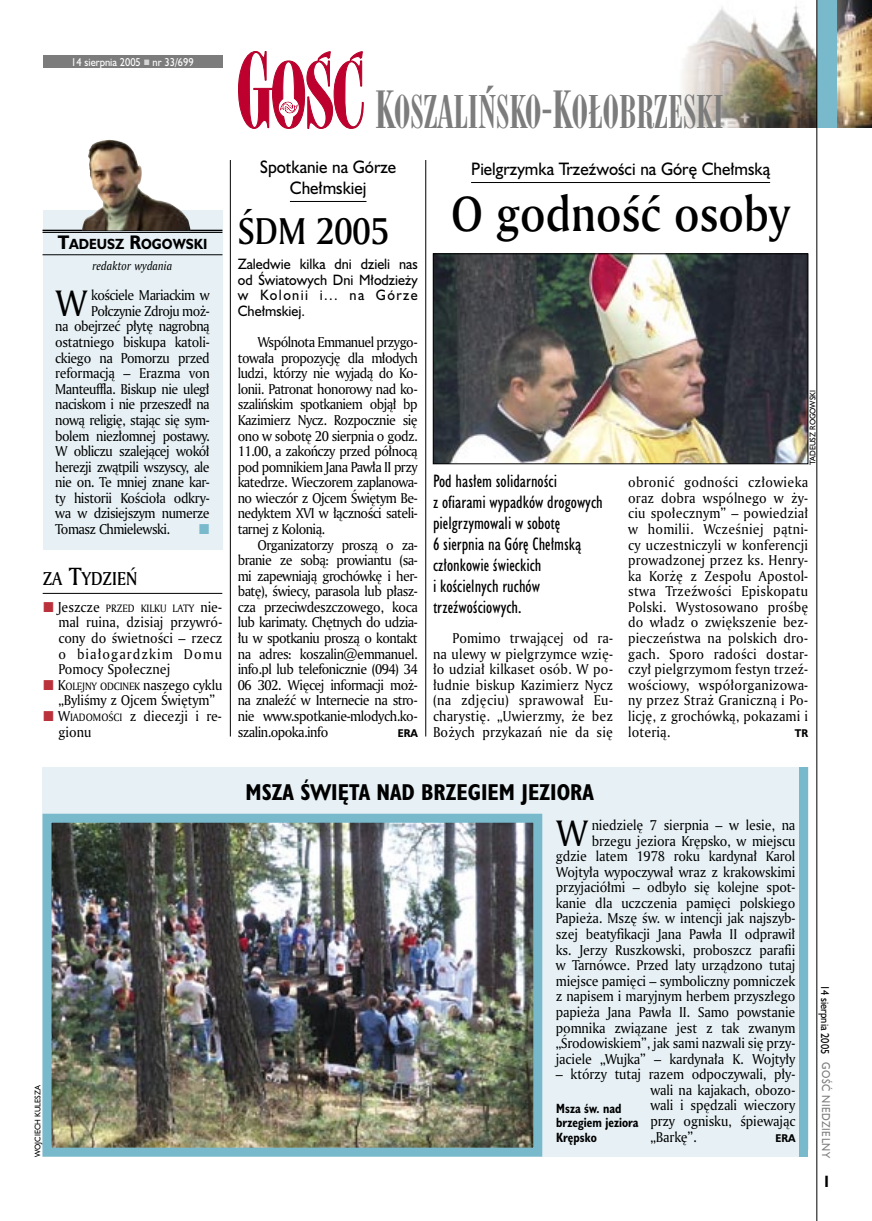
<style>
.page{position:relative;width:872px;height:1221px;background:#fff}
.page>*{position:absolute;margin:0;border:0;box-sizing:border-box;transform-origin:0 0}
._05a_tytyl_AmMd_32_pt{font:48px "Amerigo Md PL";color:#000;scale:.9 1}
._05a_tytyl_AmMd_48_pt{font:43.5px "Modern 735 PL";color:#7c7c7c;scale:.9 1}
._05-9_tytyl_AmMd_24_pt{font:36px "Amerigo Md PL";color:#000;scale:.9 1}
._03-3_body_liturgii_inicjal_2{font:35.55px "Amerigo PL";color:#000;scale:.94 1}
._02-1_body_z_incjalem_2{font:35.55px "Amerigo PL";color:#000;scale:.94 1}
._04-4_tytul_witrynki_lokal{font:700 21px "Humanst 521 Cn PL";color:#000}
._05d_tytyl_Kronika_AmMd_16_pt{font:18px "Amerigo Md PL";color:#000;scale:.9 1}
._06-4_lead_lokal_HuCn_11_pt{font:16.5px/21px "Humanst 521 Cn PL";color:#000}
._04-3_nadtytul_lokal{font:16.5px/21px "Humanst 521 PL";color:#000;text-align:center;scale:.94 1}
._17_pagina_prawa{font:700 15px "Humanst 521 Cn PL";color:#000;scale:.94 1}
._01_body_tekst{font:13.8px/15.6px "Amerigo PL";letter-spacing:-.02em;color:#000;text-align:justify;scale:.94 1}
._03-3_body_liturgii_inicjal_2-2{font:13.8px/15.6px "Amerigo PL";letter-spacing:-.01em;color:#000;text-align:right;scale:.94 1}
._02-1_body_z_incjalem_2-2{font:13.8px "Amerigo PL";letter-spacing:-.04em;color:#000;scale:.94 1}
._03_body_bez_akapitu{font:13.8px/15.6px "Amerigo PL";color:#000;scale:.94 1}
._06-5_lead_lokal_maly_Hu_9_pt{font:13.8px/15.6px "Humanst 521 PL";color:#000;text-align:justify;scale:.94 1}
._02-1_body_z_incjalem_2-3{font:13.8px "Amerigo PL";letter-spacing:-.02em;color:#000;scale:.94 1}
._12c_autor_glowka_HuBd{font:700 13.5px "Humanst 521 PL";color:#000;scale:.9 1}
._09_podpis_zdjecia_HuCnB{font:700 12.3px/14.4px "Humanst 521 Cn PL";color:#000;scale:.94 1}
._12d_notka_o_autorze{font:italic 11.7px "Amerigo PL";color:#000;scale:.94 1}
._18_data_lewa{font:10.5px "Humanst 521 PL";color:#fff;scale:.9 1}
._19a_data_prawa_GOSC{font:10.5px "Humanst 521 PL";letter-spacing:.05em;color:#7c7c7c;scale:.9 1}
._19_data_prawa{font:10.5px "Humanst 521 PL";color:#000;scale:.9 1}
._03_body_bez_akapitu-2{font:10.35px "Amerigo PL";color:#000;scale:.94 1}
._01_body_tekst-2{font:700 10.35px "Humanst 521 PL";color:#000;scale:.9 1}
._03-3_body_liturgii_inicjal_2-3{font:700 10.35px "Humanst 521 PL";color:#000;scale:.9 1}
._09a_autor_zdjecia_Hu_5_pt{font:7.5px "Humanst 521 PL";color:#000;scale:.94 1}
.s1{font-size:18px}
.s2{font-size:24px}
.s3{font-size:13.8px}
.s4{font-size:10.35px}
.s5{font-size:49.5px}
</style>
<div class="page">
<div style="left:43px;top:210px;width:179px;height:339px;background:#e7f1f5"></div>
<hr style="left:43px;top:593px;width:179px;height:1px;background:#000">
<hr style="left:230px;top:160px;width:1px;height:576px;background:#000">
<img style="left:679px;top:6px;width:137px;height:122px">
<svg style="left:238px;top:51px;width:126px;height:78px"></svg>
<div style="left:43px;top:55px;width:179px;height:13px;background:#7c7c7c"></div>
<img style="left:836px;top:0;width:36px;height:128px">
<div style="left:816px;top:0;width:20px;height:128px;background:#78b9cc"></div>
<hr style="left:816px;top:0;width:1px;height:1220px;background:#000">
<div style="left:43px;top:767px;width:765px;height:382px;background:#e7f1f5"></div>
<img style="left:53px;top:823px;width:479px;height:323px">
<div style="left:43px;top:813px;width:499px;height:343px;border:9px solid #78b9cc"></div>
<div style="left:799px;top:767px;width:9px;height:389px;background:#78b9cc"></div>
<hr style="left:43px;top:230px;width:179px;height:1px;background:#000">
<hr style="left:43px;top:232px;width:179px;height:1px;background:#000">
<hr style="left:43px;top:254px;width:179px;height:1px;background:#000">
<img style="left:82px;top:140px;width:109px;height:90px">
<hr style="left:425px;top:160px;width:1px;height:576px;background:#000">
<hr style="left:290px;top:201px;width:76px;height:1px;background:#000">
<img style="left:435px;top:255px;width:371px;height:207px">
<div style="left:433px;top:253px;width:375px;height:211px;border:1px solid #000"></div>
<hr style="left:471px;top:182px;width:299px;height:1px;background:#000">
<p class="_18_data_lewa" style="left:71px;top:55px;width:137px">14 sierpnia 2005 nr 33/699</p>
<p class="_12c_autor_glowka_HuBd" style="left:58px;top:235px;width:168px"><span class="s1">T</span>ADEUSZ <span class="s1">R</span>OGOWSKI</p>
<p class="_12d_notka_o_autorze" style="left:93px;top:258px;width:86px">redaktor wydania</p>
<p class="_02-1_body_z_incjalem_2" style="left:55px;top:279px;width:35px">W</p>
<p class="_02-1_body_z_incjalem_2-2" style="left:91px;top:286px;width:127px">kościele Mariackim w</p>
<p class="_02-1_body_z_incjalem_2-2" style="left:91px;top:302px;width:127px">Połczynie Zdroju moż-</p>
<p class="_02-1_body_z_incjalem_2-2" style="left:55px;top:317px;width:166px">na obejrzeć płytę nagrobną</p>
<p class="_02-1_body_z_incjalem_2-3" style="left:55px;top:333px;width:166px">ostatniego biskupa katoli-</p>
<p class="_02-1_body_z_incjalem_2-2" style="left:55px;top:348px;width:166px">ckiego na Pomorzu przed</p>
<p class="_02-1_body_z_incjalem_2-3" style="left:55px;top:364px;width:166px">reformacją – Erazma von</p>
<p class="_02-1_body_z_incjalem_2-2" style="left:55px;top:379px;width:166px">Manteuffla. Biskup nie uległ</p>
<p class="_02-1_body_z_incjalem_2-2" style="left:55px;top:395px;width:166px">naciskom i nie przeszedł na</p>
<p class="_02-1_body_z_incjalem_2-2" style="left:55px;top:411px;width:166px">nową religię, stając się sym-</p>
<p class="_02-1_body_z_incjalem_2-2" style="left:55px;top:426px;width:166px">bolem niezłomnej postawy.</p>
<p class="_02-1_body_z_incjalem_2-2" style="left:55px;top:442px;width:166px">W obliczu szalejącej wokół</p>
<p class="_02-1_body_z_incjalem_2-2" style="left:55px;top:457px;width:166px">herezji zwątpili wszyscy, ale</p>
<p class="_02-1_body_z_incjalem_2-2" style="left:55px;top:473px;width:166px">nie on. Te mniej znane kar-</p>
<p class="_02-1_body_z_incjalem_2-2" style="left:55px;top:488px;width:166px">ty historii Kościoła odkry-</p>
<p class="_02-1_body_z_incjalem_2-2" style="left:55px;top:504px;width:166px">wa w dzisiejszym numerze</p>
<p class="_02-1_body_z_incjalem_2-2" style="left:55px;top:520px;width:124px">Tomasz Chmielewski.</p>
<p class="_05d_tytyl_Kronika_AmMd_16_pt" style="left:43px;top:566px;width:107px">ZA <span class="s2">T</span>YDZIEŃ</p>
<p class="_03_body_bez_akapitu-2" style="left:58px;top:601px;width:176px"><span class="s3">Jeszcze</span> PRZED KILKU LATY <span class="s3">nie-</span></p>
<p class="_03_body_bez_akapitu" style="left:58px;top:614px;width:176px;text-align:justify">mal ruina, dzisiaj przywró&shy;cony do świetności – rzecz o białogardzkim Domu Pomocy Społecznej</p>
<p class="_03_body_bez_akapitu" style="left:58px;top:676px;width:177px">K<span class="s4">OLEJNY ODCINEK</span> naszego cyklu „Byliśmy z Ojcem Świętym”</p>
<p class="_03_body_bez_akapitu" style="left:58px;top:707px;width:176px">W<span class="s4">IADOMOŚCI</span> z diecezji i re&shy;gionu</p>
<p class="_09a_autor_zdjecia_Hu_5_pt" style="left:32px;top:1156px;width:78px;rotate:-90deg">WOJCIECH KULESZA</p>
<p class="_05a_tytyl_AmMd_48_pt" style="left:375px;top:85px;width:389px"><span class="s5">K</span>OSZALIŃSKO-<span class="s5">K</span>OŁOBRZESKI</p>
<p class="_04-3_nadtytul_lokal" style="left:260px;top:156px;width:146px">Spotkanie na Górze<br>Chełmskiej</p>
<p class="_05-9_tytyl_AmMd_24_pt" style="left:238px;top:206px;width:169px">ŚDM 2005</p>
<p class="_06-5_lead_lokal_maly_Hu_9_pt" style="left:238px;top:256px;width:193px">Zaledwie kilka dni dzieli nas od Światowych Dni Młodzieży w Kolonii i... na Górze Chełmskiej.</p>
<p class="_01_body_tekst" style="left:238px;top:334px;width:193px;text-indent:20px">Wspólnota Emmanuel przygo&shy;towała propozycję dla młodych ludzi, którzy nie wyjadą do Ko&shy;lonii. Patronat honorowy nad ko&shy;szalińskim spotkaniem objął bp Kazimierz Nycz. Rozpocznie się ono w sobotę 20 sierpnia o godz.<br>11.00, a zakończy przed północą pod pomnikiem Jana Pawła II przy katedrze. Wieczorem zaplanowa&shy;no wieczór z Ojcem Świętym Be&shy;nedyktem XVI w łączności sateli&shy;tarnej z Kolonią.</p>
<p class="_01_body_tekst" style="left:238px;top:536px;width:193px;text-indent:20px">Organizatorzy proszą o za&shy;branie ze sobą: prowiantu (sa&shy;mi zapewniają grochówkę i her&shy;batę), świecy, parasola lub płasz&shy;cza przeciwdeszczowego, koca lub karimaty. Chętnych do udzia&shy;łu w spotkaniu proszą o kontakt na adres: koszalin@emmanuel. info.pl lub telefonicznie (094) 34<br>06 302. Więcej informacji moż&shy;na znaleźć w Internecie na stro&shy;nie www.spotkanie-mlodych.ko&shy;szalin.opoka.info</p>
<p class="_01_body_tekst-2" style="left:398px;top:725px;width:24px">ERA</p>
<p class="_04-3_nadtytul_lokal" style="left:471px;top:158px;width:320px">Pielgrzymka Trzeźwości na Górę Chełmską</p>
<p class="_05a_tytyl_AmMd_32_pt" style="left:451px;top:182px;width:378px">O godność osoby</p>
<p class="_09a_autor_zdjecia_Hu_5_pt" style="left:807px;top:465px;width:81px;rotate:-90deg">TADEUSZ ROGOWSKI</p>
<p class="_06-4_lead_lokal_HuCn_11_pt" style="left:433px;top:470px;width:171px">Pod hasłem solidarności<br>z ofiarami wypadków drogowych pielgrzymowali w sobotę<br>6 sierpnia na Górę Chełmską członkowie świeckich<br>i kościelnych ruchów trzeźwościowych.</p>
<p class="_01_body_tekst" style="left:433px;top:630px;width:193px;text-indent:20px">Pomimo trwającej od ra&shy;na ulewy w pielgrzymce wzię&shy;ło udział kilkaset osób. W po&shy;łudnie biskup Kazimierz Nycz (na zdjęciu) sprawował Eu&shy;charystię. „Uwierzmy, że bez Bożych przykazań nie da się</p>
<p class="_01_body_tekst" style="left:628px;top:474px;width:193px">obronić godności człowieka oraz dobra wspólnego w ży&shy;ciu społecznym” – powiedział w homilii. Wcześniej pątni&shy;cy uczestniczyli w konferencji prowadzonej przez ks. Henry&shy;ka Korżę z Zespołu Apostol&shy;stwa Trzeźwości Episkopatu Polski. Wystosowano prośbę do władz o zwiększenie bez&shy;pieczeństwa na polskich dro&shy;gach. Sporo radości dostar&shy;czył pielgrzymom festyn trzeź&shy;wościowy, współorganizowa&shy;ny przez Straż Graniczną i Po&shy;licję, z grochówką, pokazami i loterią.</p>
<p class="_01_body_tekst-2" style="left:795px;top:725px;width:16px">TR</p>
<p class="_04-4_tytul_witrynki_lokal" style="left:245px;top:777px;width:350px">MSZA ŚWIĘTA NAD BRZEGIEM JEZIORA</p>
<p class="_03-3_body_liturgii_inicjal_2-2" style="left:556px;top:816px;width:256px">niedzielę 7 sierpnia – w lesie, na brzegu jeziora Krępsko, w miejscu<br>gdzie latem 1978 roku kardynał Karol Wojtyła wypoczywał wraz z krakowskimi przyjaciółmi – odbyło się kolejne spot&shy;kanie dla uczczenia pamięci polskiego Papieża. Mszę św. w intencji jak najszyb&shy;szej beatyfikacji Jana Pawła II odprawił ks. Jerzy Ruszkowski, proboszcz parafii w Tarnówce. Przed laty urządzono tutaj miejsce pamięci – symboliczny pomniczek z napisem i maryjnym herbem przyszłego papieża Jana Pawła II. Samo powstanie pomnika związane jest z tak zwanym „Środowiskiem”, jak sami nazwali się przy&shy;jaciele „Wujka” – kardynała K. Wojtyły</p>
<p class="_03-3_body_liturgii_inicjal_2-2" style="left:650px;top:1066px;width:156px;text-align:justify;text-indent:-95px">– którzy tutaj razem odpoczywali, pły&shy;wali na kajakach, obozo&shy;wali i spędzali wieczory przy ognisku, śpiewając „Barkę”.</p>
<p class="_03-3_body_liturgii_inicjal_2" style="left:556px;top:809px;width:35px">W</p>
<p class="_09_podpis_zdjecia_HuCnB" style="left:556px;top:1100px;width:89px">Msza św. nad brzegiem jeziora<br>Krępsko</p>
<p class="_03-3_body_liturgii_inicjal_2-3" style="left:775px;top:1130px;width:24px">ERA</p>
<p class="_19_data_prawa" style="left:832px;top:984px;width:79px;rotate:90deg">14 sierpnia 2005</p>
<p class="_19a_data_prawa_GOSC" style="left:833px;top:1062px;width:108px;rotate:90deg">GOŚĆ NIEDZIELNY</p>
<p class="_17_pagina_prawa" style="left:824px;top:1171px;width:6px">I</p>
</div>
